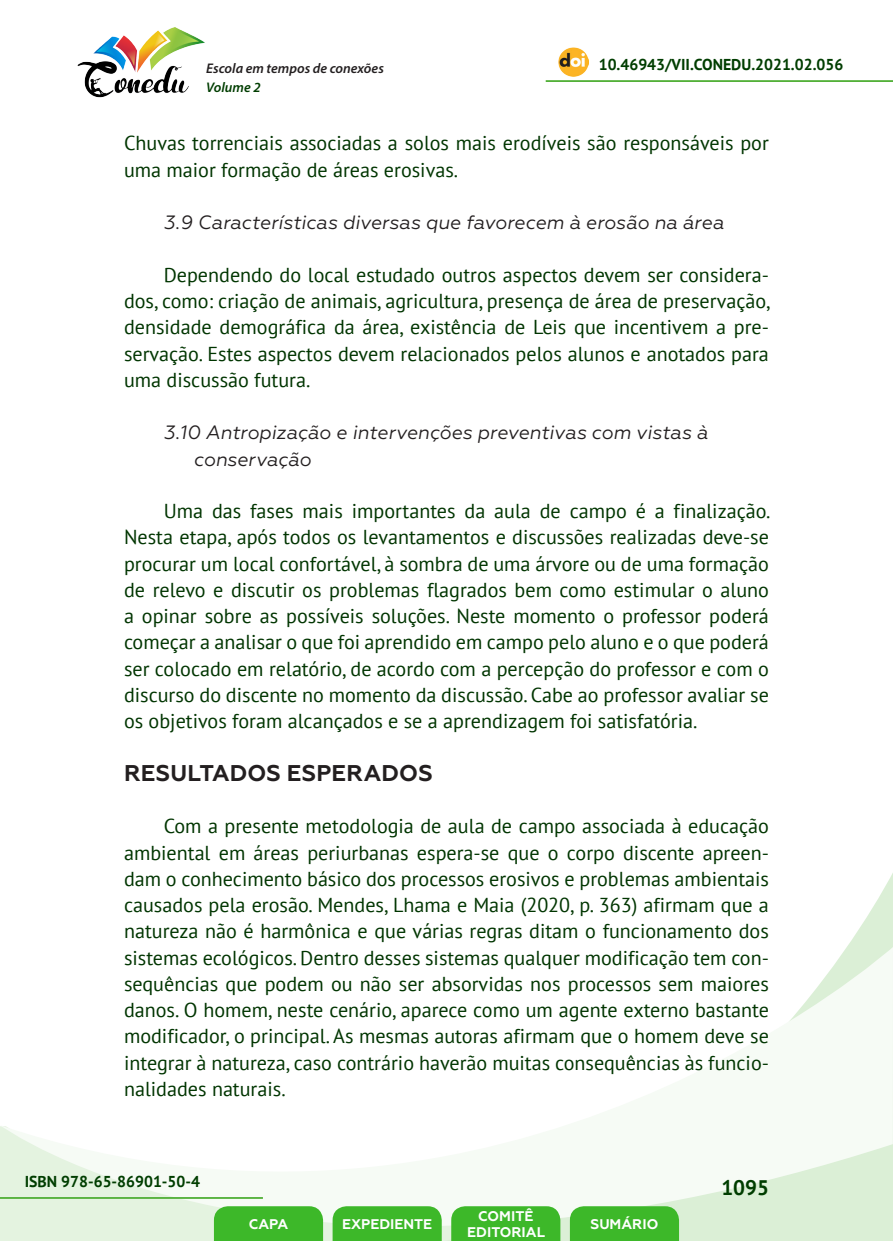
<style>
.page{position:relative;width:893px;height:1241px;background:#fff}
.page>*{position:absolute;margin:0;border:0;box-sizing:border-box;transform-origin:0 0}
._9_SUBTÍTULO_1{font:700 22.75px "Geometria";letter-spacing:.01em;color:#231f20}
.t1{font:700 21px "PT Sans";color:#003d00}
._8_CORPO{font:20.12px/26.2px "PT Sans";color:#003500;text-align:justify}
._11_SUBTÍTULO_3{font:italic 19.25px/26.2px "Geometria";color:#231f20}
.t2{font:700 15.75px "PT Sans";color:#003d00}
.t3{font:700 14px/16.8px "Geometria";color:#fff;text-align:center}
.t4{font:italic 600 14px "Myriad Pro";color:#231f20}
.t5{font:italic 600 14px "Myriad Pro";color:#003d00}
</style>
<div class="page">
<svg style="left:848px;top:873px;width:45px;height:73px"></svg>
<svg style="left:0;top:946px;width:893px;height:294px"></svg>
<hr style="left:0;top:1196px;width:263px;height:2px;background:#4cad31">
<hr style="left:546px;top:80px;width:347px;height:2px;background:#4cad31">
<img style="left:559px;top:47px;width:30px;height:30px">
<img style="left:77px;top:27px;width:128px;height:71px">
<svg style="left:214px;top:1205px;width:109px;height:35px;background:#47bb34"></svg>
<svg style="left:333px;top:1205px;width:109px;height:35px;background:#47bb34"></svg>
<svg style="left:451px;top:1205px;width:109px;height:35px;background:#47bb34"></svg>
<svg style="left:570px;top:1205px;width:109px;height:35px;background:#46bb33"></svg>
<p class="t4" style="left:206px;top:59px;width:179px">Escola em tempos de conexões</p>
<p class="t2" style="left:599px;top:54px;width:246px">10.46943/VII.CONEDU.2021.02.056</p>
<p class="t5" style="left:206px;top:78px;width:56px">Volume 2</p>
<p class="_8_CORPO" style="left:124px;top:130px;width:646px">Chuvas torrenciais associadas a solos mais erodíveis são responsáveis por uma maior formação de áreas erosivas.</p>
<p class="_11_SUBTÍTULO_3" style="left:164px;top:209px;width:562px">3.9 Características diversas que favorecem à erosão na área</p>
<p class="_8_CORPO" style="left:124px;top:261px;width:648px;text-indent:40px">Dependendo do local estudado outros aspectos devem ser considera&shy;dos, como: criação de animais, agricultura, presença de área de preservação, densidade demográfica da área, existência de Leis que incentivem a pre&shy;servação. Estes aspectos devem relacionados pelos alunos e anotados para uma discussão futura.</p>
<p class="_11_SUBTÍTULO_3" style="left:193px;top:419px;width:516px;text-indent:-30px">3.10 Antropização e intervenções preventivas com vistas à conservação</p>
<p class="_8_CORPO" style="left:124px;top:497px;width:648px;text-indent:40px">Uma das fases mais importantes da aula de campo é a finalização.<br>Nesta etapa, após todos os levantamentos e discussões realizadas deve-se procurar um local confortável, à sombra de uma árvore ou de uma formação de relevo e discutir os problemas flagrados bem como estimular o aluno a opinar sobre as possíveis soluções. Neste momento o professor poderá começar a analisar o que foi aprendido em campo pelo aluno e o que poderá ser colocado em relatório, de acordo com a percepção do professor e com o discurso do discente no momento da discussão. Cabe ao professor avaliar se os objetivos foram alcançados e se a aprendizagem foi satisfatória.</p>
<p class="_9_SUBTÍTULO_1" style="left:124px;top:759px;width:310px">RESULTADOS ESPERADOS</p>
<p class="_8_CORPO" style="left:124px;top:812px;width:646px;text-indent:40px">Com a presente metodologia de aula de campo associada à educação ambiental em áreas periurbanas espera-se que o corpo discente apreen&shy;dam o conhecimento básico dos processos erosivos e problemas ambientais causados pela erosão. Mendes, Lhama e Maia (2020, p. 363) afirmam que a natureza não é harmônica e que várias regras ditam o funcionamento dos sistemas ecológicos. Dentro desses sistemas qualquer modificação tem con&shy;sequências que podem ou não ser absorvidas nos processos sem maiores danos. O homem, neste cenário, aparece como um agente externo bastante modificador, o principal. As mesmas autoras afirmam que o homem deve se integrar à natureza, caso contrário haverão muitas consequências às funcio&shy;nalidades naturais.</p>
<p class="t2" style="left:25px;top:1170px;width:177px">ISBN 978-65-86901-50-4</p>
<p class="t3" style="left:249px;top:1215px;width:41px">CAPA</p>
<p class="t3" style="left:342px;top:1215px;width:92px">EXPEDIENTE</p>
<p class="t3" style="left:467px;top:1207px;width:79px">COMITÊ<br>EDITORIAL</p>
<p class="t3" style="left:590px;top:1215px;width:69px">SUMÁRIO</p>
<p class="t1" style="left:721px;top:1173px;width:49px">1095</p>
</div>
